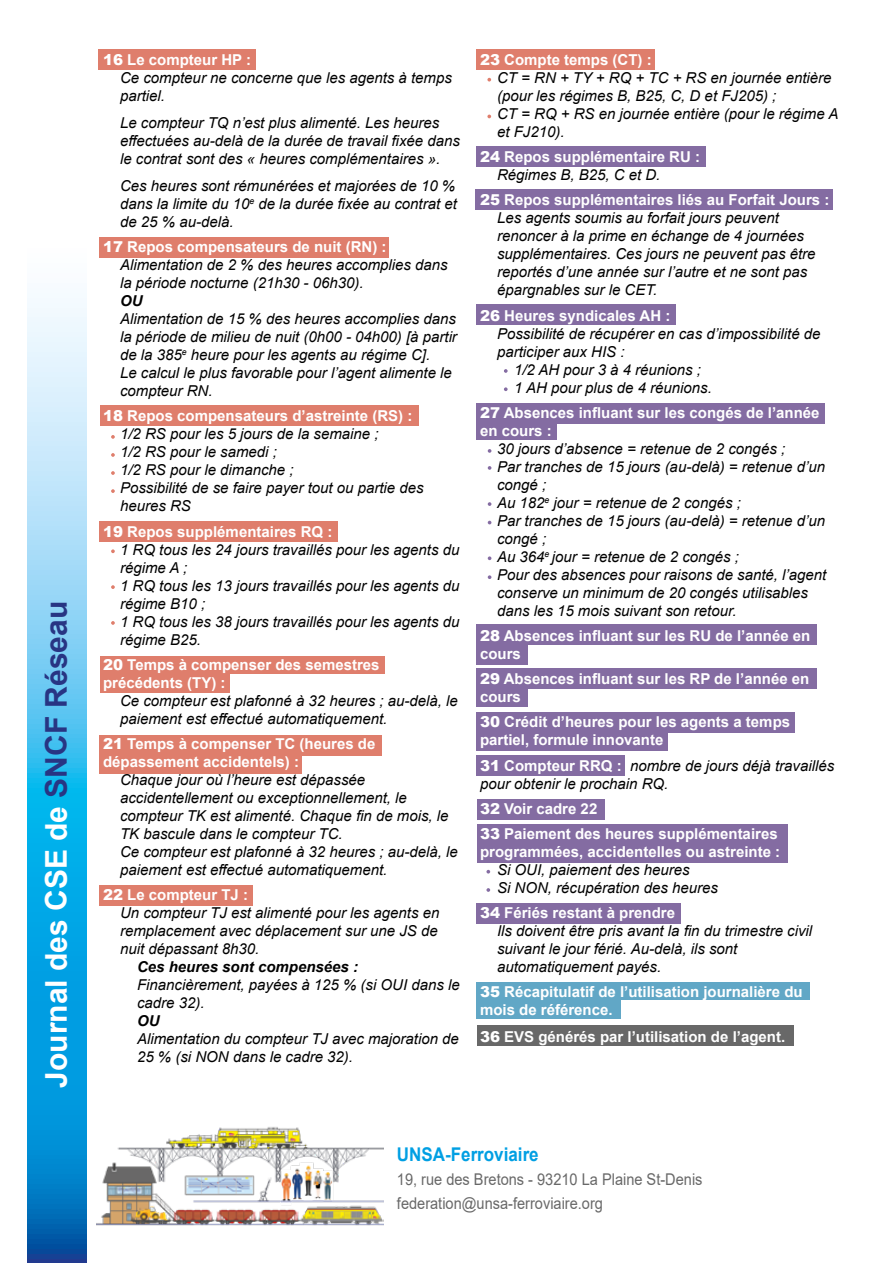
<style>
.page{position:relative;width:893px;height:1263px;background:#fff}
.page>*{position:absolute;margin:0;border:0;box-sizing:border-box;transform-origin:0 0}
.t1{font:700 30px "Arial";color:#fff}
.t2{font:700 18.9px "Arial";color:#009fe3;scale:.9 1}
.t3{font:16.2px/23.5px "Arial";color:#686868;scale:.9 1}
.t4{font:italic 15px/18px "Arial";color:#000}
.t5{font:700 15px/18px "Arial";color:#fff}
.t6{font:italic 700 15px "Arial";color:#000}
.s1{color:#283583}
.s2{font-weight:900;font-style:normal;color:#fff}
.s3{font-weight:700;font-style:normal;color:#fff}
.s4{font-weight:900}
.s5{font-weight:400;font-style:italic;color:#000}
</style>
<div class="page">
<svg style="left:27px;top:298px;width:60px;height:965px;background:#52bae9"></svg>
<svg style="left:111px;top:435px;width:4px;height:4px"></svg>
<svg style="left:111px;top:453px;width:4px;height:4px"></svg>
<svg style="left:111px;top:471px;width:4px;height:4px"></svg>
<svg style="left:111px;top:489px;width:4px;height:4px"></svg>
<svg style="left:111px;top:549px;width:4px;height:4px"></svg>
<svg style="left:111px;top:585px;width:4px;height:4px"></svg>
<svg style="left:111px;top:621px;width:4px;height:4px"></svg>
<svg style="left:487px;top:78px;width:4px;height:4px"></svg>
<svg style="left:487px;top:115px;width:4px;height:3px"></svg>
<svg style="left:504px;top:369px;width:4px;height:4px"></svg>
<svg style="left:504px;top:387px;width:4px;height:4px"></svg>
<svg style="left:488px;top:449px;width:3px;height:4px"></svg>
<svg style="left:488px;top:466px;width:3px;height:4px"></svg>
<svg style="left:488px;top:502px;width:3px;height:4px"></svg>
<svg style="left:488px;top:556px;width:3px;height:4px"></svg>
<svg style="left:488px;top:575px;width:3px;height:4px"></svg>
<svg style="left:486px;top:870px;width:4px;height:3px"></svg>
<svg style="left:486px;top:888px;width:4px;height:4px"></svg>
<img style="left:96px;top:1127px;width:287px;height:99px">
<div style="left:99px;top:50px;width:157px;height:20px;background:#df7e6c"></div>
<div style="left:99px;top:237px;width:290px;height:20px;background:#df7e6c"></div>
<div style="left:100px;top:406px;width:319px;height:20px;background:#df7e6c"></div>
<div style="left:100px;top:521px;width:238px;height:21px;background:#df7e6c"></div>
<div style="left:100px;top:657px;width:284px;height:17px;background:#df7e6c"></div>
<div style="left:100px;top:672px;width:130px;height:20px;background:#df7e6c"></div>
<div style="left:100px;top:885px;width:153px;height:20px;background:#df7e6c"></div>
<div style="left:100px;top:735px;width:282px;height:21px;background:#df7e6c"></div>
<div style="left:100px;top:746px;width:202px;height:27px;background:#df7e6c"></div>
<div style="left:476px;top:50px;width:179px;height:20px;background:#df7e6c"></div>
<div style="left:476px;top:146px;width:230px;height:21px;background:#846ca2"></div>
<div style="left:475px;top:189px;width:358px;height:20px;background:#846ca2"></div>
<div style="left:476px;top:304px;width:200px;height:20px;background:#846ca2"></div>
<div style="left:476px;top:404px;width:349px;height:20px;background:#846ca2"></div>
<div style="left:476px;top:420px;width:81px;height:20px;background:#846ca2"></div>
<div style="left:476px;top:625px;width:341px;height:20px;background:#846ca2"></div>
<div style="left:476px;top:644px;width:51px;height:20px;background:#846ca2"></div>
<div style="left:476px;top:669px;width:341px;height:20px;background:#846ca2"></div>
<div style="left:476px;top:687px;width:51px;height:20px;background:#846ca2"></div>
<div style="left:476px;top:712px;width:319px;height:20px;background:#846ca2"></div>
<div style="left:476px;top:730px;width:192px;height:20px;background:#846ca2"></div>
<div style="left:476px;top:756px;width:149px;height:20px;background:#846ca2"></div>
<div style="left:477px;top:799px;width:127px;height:20px;background:#846ca2"></div>
<div style="left:477px;top:903px;width:204px;height:20px;background:#846ca2"></div>
<div style="left:477px;top:824px;width:310px;height:20px;background:#846ca2"></div>
<div style="left:477px;top:842px;width:310px;height:20px;background:#846ca2"></div>
<div style="left:476px;top:982px;width:334px;height:17px;background:#61a7c6"></div>
<div style="left:476px;top:998px;width:145px;height:20px;background:#61a7c6"></div>
<div style="left:477px;top:1026px;width:317px;height:20px;background:#686868"></div>
<h1 class="t1" style="left:35px;top:1088px;width:488px;rotate:-90deg">Journal des CSE de <span class="s1">SNCF Réseau</span></h1>
<p class="t4" style="left:120px;top:51px;width:333px;text-indent:-17px"><span class="s2">16</span> <span class="s3">Le compteur HP :<br></span>Ce compteur ne concerne que les agents à temps partiel.</p>
<p class="t4" style="left:120px;top:114px;width:341px">Le compteur TQ n’est plus alimenté. Les heures effectuées au-delà de la durée de travail fixée dans le contrat sont des « heures complémentaires ».</p>
<p class="t4" style="left:120px;top:177px;width:338px;text-align:justify">Ces heures sont rémunérées et majorées de 10 % dans la limite du 10<sup>e</sup> de la durée fixée au contrat et de 25 % au-delà.</p>
<p class="t4" style="left:120px;top:238px;width:329px;text-indent:-17px"><span class="s2">17</span> <span class="s3">Repos compensateurs de nuit (RN) :<br></span>Alimentation de 2 % des heures accomplies dans la période nocturne (21h30 - 06h30).</p>
<p class="t6" style="left:120px;top:291px;width:24px">OU</p>
<p class="t4" style="left:120px;top:310px;width:338px">Alimentation de 15 % des heures accomplies dans la période de milieu de nuit (0h00 - 04h00) [à partir de la 385<sup>e</sup> heure pour les agents au régime C].<br>Le calcul le plus favorable pour l’agent alimente le compteur RN.</p>
<p class="t4" style="left:120px;top:407px;width:305px;text-indent:-17px"><span class="s2">18</span> <span class="s3">Repos compensateurs d’astreinte (RS) :<br></span>1/2 RS pour les 5 jours de la semaine ;<br>1/2 RS pour le samedi ;<br>1/2 RS pour le dimanche ;<br>Possibilité de se faire payer tout ou partie des heures RS</p>
<p class="t4" style="left:120px;top:522px;width:341px;text-indent:-17px"><span class="s2">19</span> <span class="s3">Repos supplémentaires RQ :<br></span>1 RQ tous les 24 jours travaillés pour les agents du régime A ;<br>1 RQ tous les 13 jours travaillés pour les agents du régime B10 ;<br>1 RQ tous les 38 jours travaillés pour les agents du régime B25.</p>
<p class="t5" style="left:103px;top:656px;width:278px"><span class="s4">20</span> Temps à compenser des semestres précédents (TY) :</p>
<p class="t4" style="left:120px;top:692px;width:339px">Ce compteur est plafonné à 32 heures ; au-delà, le paiement est effectué automatiquement.</p>
<p class="t5" style="left:103px;top:735px;width:274px"><span class="s4">21</span> Temps à compenser TC (heures de dépassement accidentels) :</p>
<p class="t4" style="left:120px;top:771px;width:339px">Chaque jour où l’heure est dépassée accidentellement ou exceptionnellement, le compteur TK est alimenté. Chaque fin de mois, le TK bascule dans le compteur TC.<br>Ce compteur est plafonné à 32 heures ; au-delà, le paiement est effectué automatiquement.</p>
<p class="t4" style="left:120px;top:886px;width:321px;text-indent:-17px"><span class="s2">22</span> <span class="s3">Le compteur TJ :<br></span>Un compteur TJ est alimenté pour les agents en remplacement avec déplacement sur une JS de nuit dépassant 8h30.</p>
<p class="t6" style="left:137px;top:957px;width:222px">Ces heures sont compensées :</p>
<p class="t4" style="left:137px;top:976px;width:324px">Financièrement, payées à 125 % (si OUI dans le cadre 32).</p>
<p class="t6" style="left:137px;top:1011px;width:24px">OU</p>
<p class="t4" style="left:137px;top:1030px;width:323px">Alimentation du compteur TJ avec majoration de<br>25 % (si NON dans le cadre 32).</p>
<p class="t4" style="left:497px;top:51px;width:343px;text-indent:-17px"><span class="s2">23</span> <span class="s3">Compte temps (CT) :<br></span>CT = RN + TY + RQ + TC + RS en journée entière (pour les régimes B, B25, C, D et FJ205) ;<br>CT = RQ + RS en journée entière (pour le régime A et FJ210).</p>
<p class="t5" style="left:497px;top:148px;width:205px;text-indent:-17px"><span class="s4">24</span> Repos supplémentaire RU :<br><span class="s5">Régimes B, B25, C et D.</span></p>
<p class="t4" style="left:497px;top:191px;width:334px;text-indent:-17px"><span class="s2">25</span> <span class="s3">Repos supplémentaires liés au Forfait Jours :<br></span>Les agents soumis au forfait jours peuvent renoncer à la prime en échange de 4 journées supplémentaires. Ces jours ne peuvent pas être reportés d’une année sur l’autre et ne sont pas épargnables sur le CET.</p>
<p class="t5" style="left:480px;top:306px;width:192px"><span class="s4">26</span> Heures syndicales AH :</p>
<p class="t4" style="left:497px;top:324px;width:325px">Possibilité de récupérer en cas d’impossibilité de</p>
<p class="t4" style="left:497px;top:342px;width:129px">participer aux HIS :</p>
<p class="t4" style="left:514px;top:360px;width:189px">1/2 AH pour 3 à 4 réunions ;</p>
<p class="t4" style="left:514px;top:378px;width:199px">1 AH pour plus de 4 réunions.</p>
<p class="t5" style="left:480px;top:404px;width:341px"><span class="s4">27</span> Absences influant sur les congés de l’année en cours :</p>
<p class="t4" style="left:497px;top:440px;width:331px">30 jours d’absence = retenue de 2 congés ;<br>Par tranches de 15 jours (au-delà) = retenue d’un congé ;<br>Au 182<sup>e</sup> jour = retenue de 2 congés ;<br>Par tranches de 15 jours (au-delà) = retenue d’un congé ;<br>Au 364<sup>e</sup> jour = retenue de 2 congés ;<br>Pour des absences pour raisons de santé, l’agent conserve un minimum de 20 congés utilisables dans les 15 mois suivant son retour.</p>
<p class="t5" style="left:480px;top:627px;width:332px"><span class="s4">28</span> Absences influant sur les RU de l’année en cours</p>
<p class="t5" style="left:480px;top:670px;width:331px"><span class="s4">29</span> Absences influant sur les RP de l’année en cours</p>
<p class="t5" style="left:480px;top:713px;width:312px"><span class="s4">30</span> Crédit d’heures pour les agents a temps partiel, formule innovante</p>
<p class="t4" style="left:480px;top:756px;width:356px"><span class="s2">31</span> <span class="s3">Compteur RRQ :</span> nombre de jours déjà travaillés pour obtenir le prochain RQ.</p>
<p class="t5" style="left:480px;top:796px;width:299px;line-height:25.2px"><span class="s4">32</span> Voir cadre 22<br><span class="s4">33</span> Paiement des heures supplémentaires</p>
<p class="t5" style="left:480px;top:843px;width:302px">programmées, accidentelles ou astreinte :</p>
<p class="t4" style="left:497px;top:861px;width:222px">Si OUI, paiement des heures<br>Si NON, récupération des heures</p>
<p class="t4" style="left:497px;top:904px;width:317px;text-indent:-17px"><span class="s2">34</span> <span class="s3">Fériés restant à prendre<br></span>Ils doivent être pris avant la fin du trimestre civil suivant le jour férié. Au-delà, ils sont automatiquement payés.</p>
<p class="t5" style="left:480px;top:983px;width:324px"><span class="s4">35</span> Récapitulatif de l’utilisation journalière du mois de référence.</p>
<p class="t5" style="left:480px;top:1028px;width:307px"><span class="s4">36</span> EVS générés par l’utilisation de l’agent.</p>
<p class="t2" style="left:397px;top:1141px;width:159px">UNSA-Ferroviaire</p>
<p class="t3" style="left:397px;top:1168px;width:341px">19, rue des Bretons - 93210 La Plaine St-Denis federation@unsa-ferroviaire.org</p>
</div>
